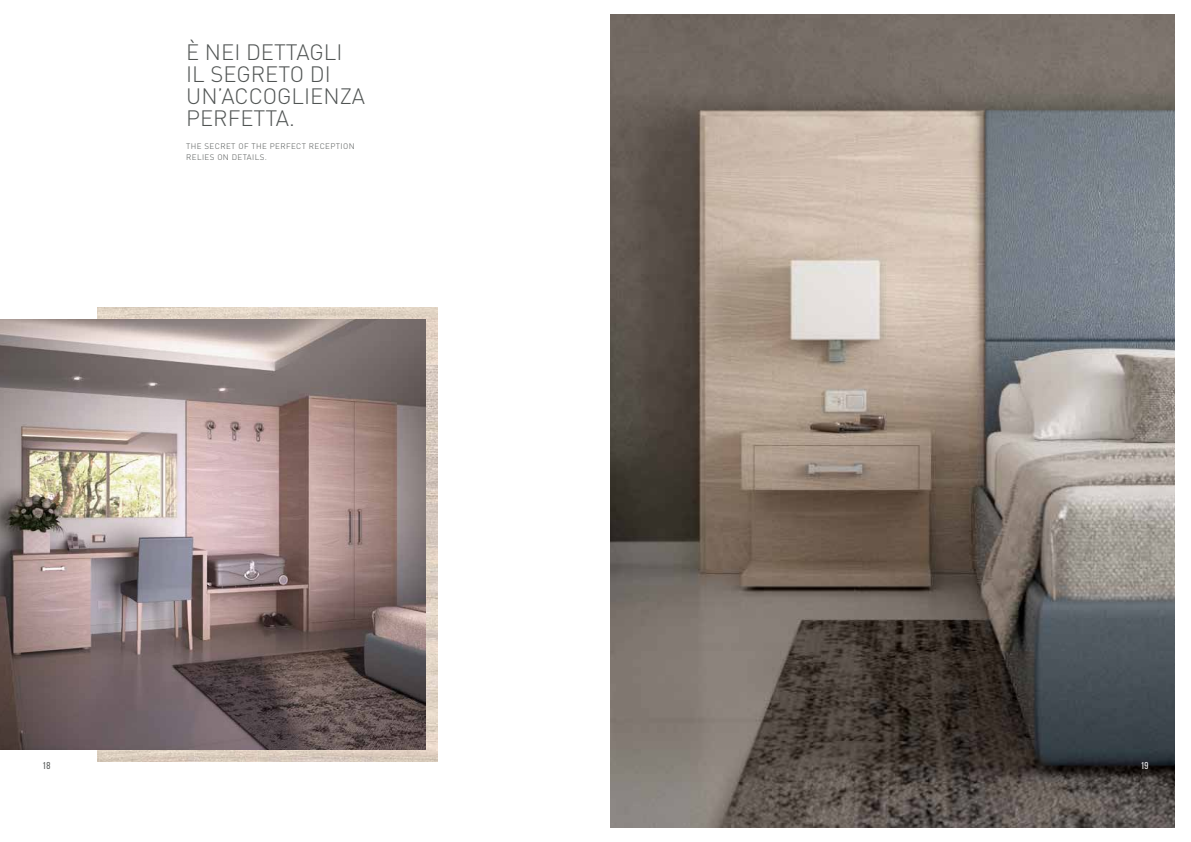
<style>
.page{position:relative;width:1191px;height:842px;background:#fff}
.page>*{position:absolute;margin:0;border:0;box-sizing:border-box;transform-origin:0 0}
.t1{font:300 22px/22px "DIN";color:#505453}
.t2{font:10px "Bebas Neue";color:#505453}
.t3{font:10px "Bebas Neue";color:#fff}
.t4{font:300 8px/11px "DIN";letter-spacing:.05em;color:#505453}
</style>
<div class="page">
<img style="left:610px;top:14px;width:564px;height:814px">
<img style="left:97px;top:308px;width:340px;height:453px">
<img style="left:0;top:320px;width:425px;height:429px">
<p class="t1" style="left:186px;top:41px;width:180px">È NEI DETTAGLI<br>IL SEGRETO DI<br>UN’ACCOGLIENZA<br>PERFETTA.</p>
<p class="t4" style="left:186px;top:141px;width:170px">THE SECRET OF THE PERFECT RECEPTION<br>RELIES ON DETAILS.</p>
<p class="t2" style="left:43px;top:760px;width:9px">18</p>
<p class="t3" style="left:1140px;top:760px;width:9px">19</p>
</div>
